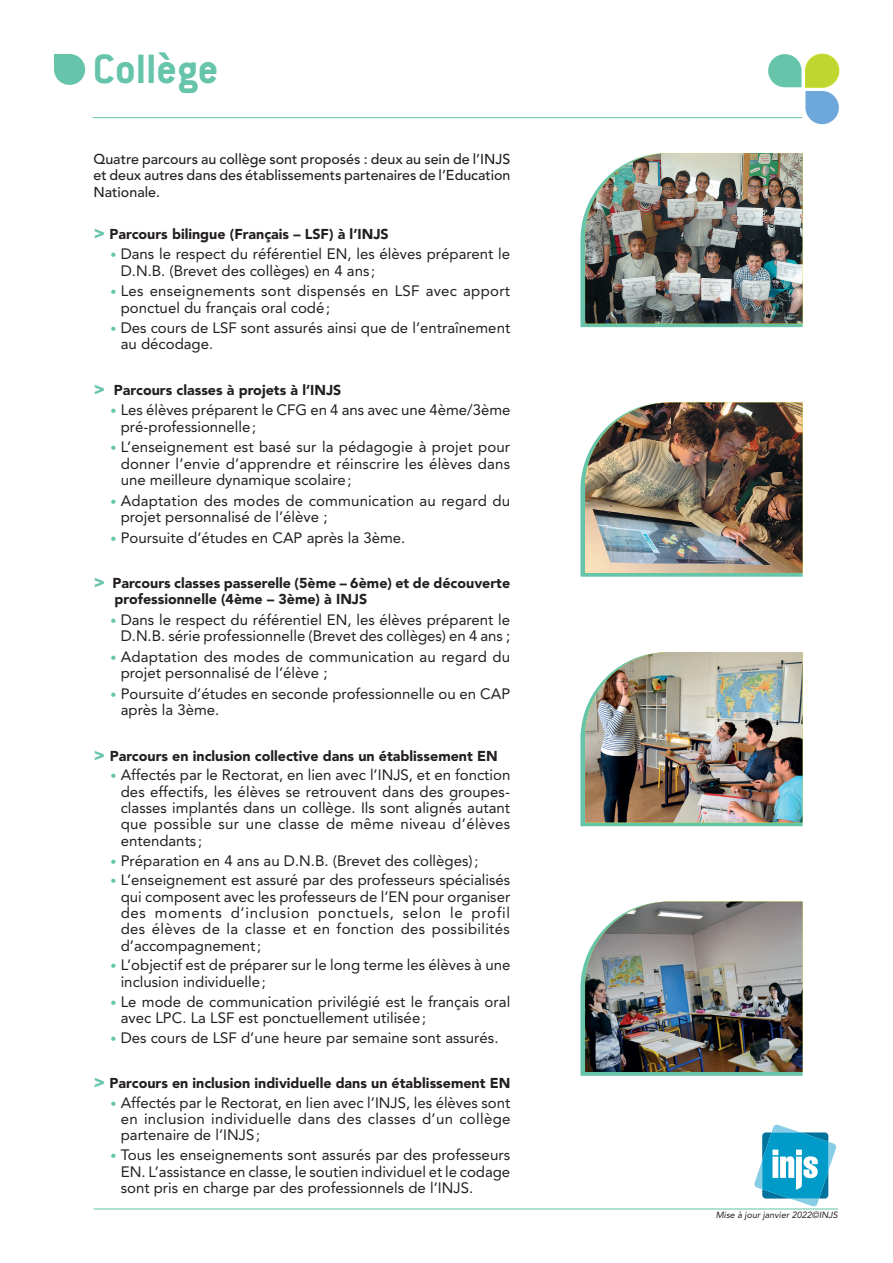
<style>
.page{position:relative;width:893px;height:1263px;background:#fff}
.page>*{position:absolute;margin:0;border:0;box-sizing:border-box;transform-origin:0 0}
.t1{font:700 45px "Conduit ITC";color:#65c4a9}
.t2{font:15px/16.4px "Avenir LT";color:#231f20}
.t3{font:15px/16.4px "Avenir LT";letter-spacing:.02em;color:#231f20}
.t4{font:900 14.25px/16.4px "Avenir LT";color:#231f20}
.t5{font:500 14.25px/16.4px "Avenir LT";color:#231f20;text-align:justify}
.t6{font:italic 9px "Avenir LT";color:#231f20}
.s1{font-size:18px;color:#65c4a9}
.s2{font-size:12px;color:#65c4a9}
.s3{font-size:14.25px}
</style>
<div class="page">
<svg style="left:580px;top:212px;width:223px;height:115px"></svg>
<img style="left:585px;top:153px;width:218px;height:171px">
<svg style="left:580px;top:462px;width:223px;height:115px"></svg>
<img style="left:585px;top:402px;width:218px;height:171px">
<svg style="left:580px;top:712px;width:223px;height:114px"></svg>
<img style="left:585px;top:652px;width:218px;height:170px">
<svg style="left:580px;top:961px;width:223px;height:115px"></svg>
<img style="left:585px;top:901px;width:218px;height:171px">
<hr style="left:93px;top:117px;width:709px;height:1px;background:#65c4a9">
<svg style="left:54px;top:54px;width:31px;height:31px"></svg>
<hr style="left:94px;top:1208px;width:744px;height:1px;background:#65c4a9">
<svg style="left:754px;top:1125px;width:83px;height:81px"></svg>
<svg style="left:768px;top:54px;width:71px;height:70px"></svg>
<h1 class="t1" style="left:93px;top:43px;width:127px">Collège</h1>
<p class="t5" style="left:94px;top:151px;width:418px">Quatre parcours au collège sont proposés : deux au sein de l’INJS et deux autres dans des établissements partenaires de l’Education Nationale.</p>
<p class="t4" style="left:94px;top:225px;width:297px"><span class="s1">&gt;</span> Parcours bilingue (Français – LSF) à l’INJS</p>
<p class="t2" style="left:121px;top:246px;width:391px;text-indent:-10px"><span class="s2">•</span> Dans le respect du référentiel EN, les élèves préparent le<br>D.N.B. (Brevet des collèges) en 4 ans <span class="s3">;</span></p>
<p class="t3" style="left:121px;top:283px;width:391px;text-indent:-10px"><span class="s2">•</span> Les enseignements sont dispensés en LSF avec apport ponctuel du français oral codé<span class="s3">;</span></p>
<p class="t2" style="left:121px;top:320px;width:391px;text-indent:-10px"><span class="s2">•</span> Des cours de LSF sont assurés ainsi que de l’entraînement au décodage<span class="s3">.</span></p>
<p class="t4" style="left:94px;top:382px;width:249px"><span class="s1">&gt;</span> Parcours classes à projets à l’INJS</p>
<p class="t2" style="left:121px;top:402px;width:391px;text-indent:-10px"><span class="s2">•</span> Les élèves préparent le CFG en 4 ans avec une 4ème/3ème pré-professionnelle<span class="s3">;</span></p>
<p class="t2" style="left:121px;top:439px;width:391px;text-align:justify;text-indent:-10px"><span class="s2">•</span> L’enseignement est basé sur la pédagogie à projet pour donner l’envie d’apprendre et réinscrire les élèves dans une meilleure dynamique scolaire<span class="s3">;</span></p>
<p class="t2" style="left:121px;top:492px;width:391px;text-indent:-10px"><span class="s2">•</span> Adaptation des modes de communication au regard du projet personnalisé de l’élève ;</p>
<p class="t2" style="left:111px;top:529px;width:296px"><span class="s2">•</span> Poursuite d’études en CAP après la 3ème.</p>
<p class="t4" style="left:115px;top:575px;width:397px;text-indent:-21px"><span class="s1">&gt;</span> Parcours classes passerelle (5ème – 6ème) et de découverte professionnelle (4ème – 3ème) à INJS</p>
<p class="t2" style="left:111px;top:612px;width:401px;text-align:right"><span class="s2">•</span> Dans le respect du référentiel EN, les élèves préparent le<br>D.N.B. série professionnelle (Brevet des collèges) en 4 ans ;</p>
<p class="t2" style="left:121px;top:649px;width:391px;text-indent:-10px"><span class="s2">•</span> Adaptation des modes de communication au regard du projet personnalisé de l’élève ;</p>
<p class="t2" style="left:121px;top:686px;width:391px;text-indent:-10px"><span class="s2">•</span> Poursuite d’études en seconde professionnelle ou en CAP après la 3ème.</p>
<p class="t4" style="left:94px;top:747px;width:406px"><span class="s1">&gt;</span> Parcours en inclusion collective dans un établissement EN</p>
<p class="t2" style="left:121px;top:767px;width:391px;text-align:justify;text-indent:-10px"><span class="s2">•</span> Affectés par le Rectorat, en lien avec l’INJS, et en fonction des effectifs, les élèves se retrouvent dans des groupes&shy;classes implantés dans un collège. Ils sont alignés autant que possible sur une classe de même niveau d’élèves entendants <span class="s3">;</span></p>
<p class="t2" style="left:111px;top:852px;width:369px"><span class="s2">•</span> Préparation en 4 ans au D.N.B. (Brevet des collèges)<span class="s3">;</span></p>
<p class="t2" style="left:121px;top:872px;width:391px;text-align:justify;text-indent:-10px"><span class="s2">•</span> L’enseignement est assuré par des professeurs spécialisés qui composent avec les professeurs de l’EN pour organiser des moments d’inclusion ponctuels, selon le profil des élèves de la classe et en fonction des possibilités d’accompagnement<span class="s3">;</span></p>
<p class="t2" style="left:121px;top:957px;width:391px;text-indent:-10px"><span class="s2">•</span> L’objectif est de préparer sur le long terme les élèves à une inclusion individuelle<span class="s3">;</span></p>
<p class="t2" style="left:121px;top:993px;width:391px;text-indent:-10px"><span class="s2">•</span> Le mode de communication privilégié est le français oral avec LPC. La LSF est ponctuellement utilisée<span class="s3">;</span></p>
<p class="t2" style="left:111px;top:1029px;width:389px"><span class="s2">•</span> Des cours de LSF d’une heure par semaine sont assurés.</p>
<p class="t4" style="left:94px;top:1075px;width:418px"><span class="s1">&gt;</span> Parcours en inclusion individuelle dans un établissement EN</p>
<p class="t2" style="left:121px;top:1094px;width:391px;text-align:justify;text-indent:-10px"><span class="s2">•</span> Affectés par le Rectorat, en lien avec l’INJS, les élèves sont en inclusion individuelle dans des classes d’un collège partenaire de l’INJS<span class="s3">;</span></p>
<p class="t2" style="left:121px;top:1147px;width:391px;text-align:justify;text-indent:-10px"><span class="s2">•</span> Tous les enseignements sont assurés par des professeurs EN. L’assistance en classe, le soutien individuel et le codage sont pris en charge par des professionnels de l’INJS.</p>
<p class="t6" style="left:716px;top:1210px;width:123px">Mise à jour janvier 2022©INJS</p>
</div>
